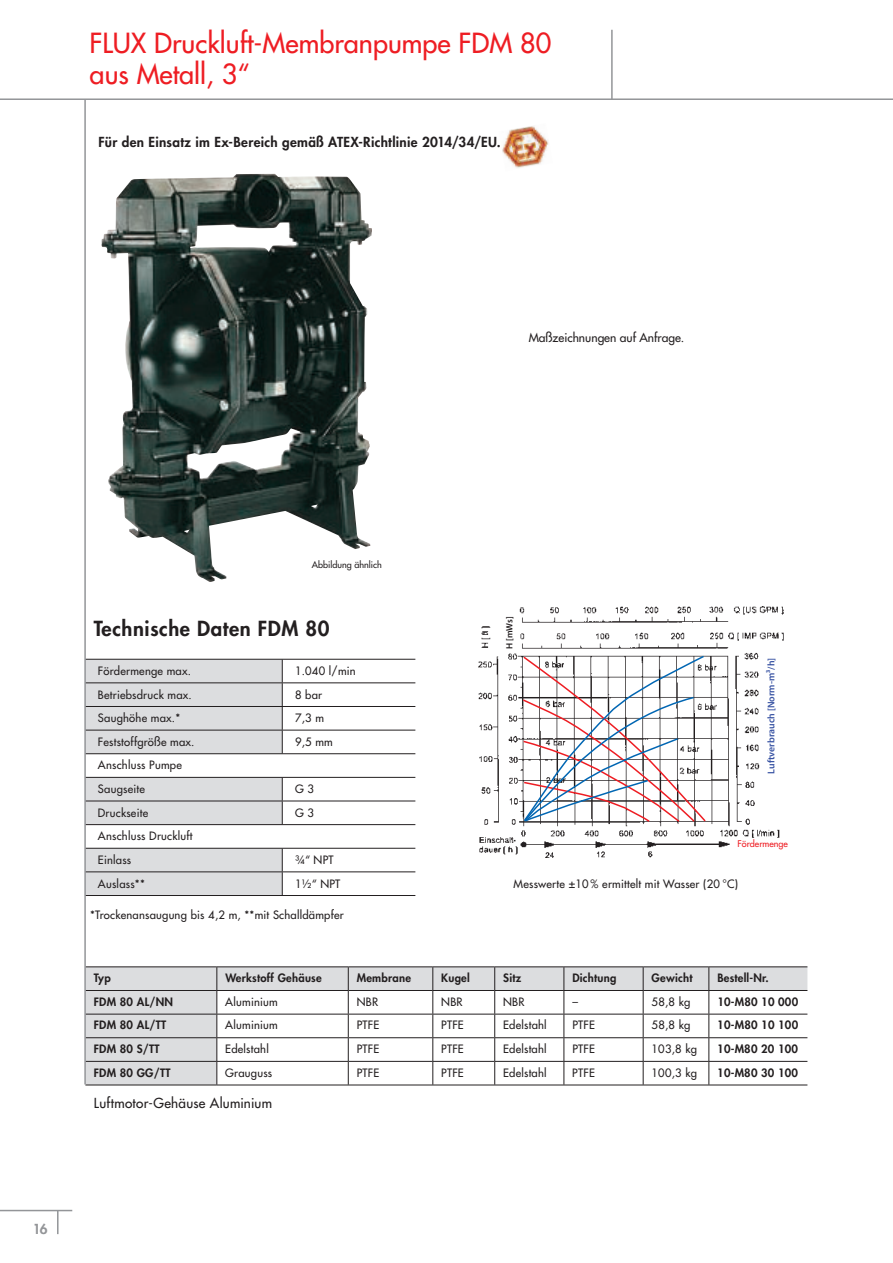
<style>
.page{position:relative;width:893px;height:1263px;background:#fff}
.page>*{position:absolute;margin:0;border:0;box-sizing:border-box;transform-origin:0 0}
.t1{font:500 27px/31.5px "Futura Std";color:#ee1d23}
.t2{font:800 20.25px "Futura Std";letter-spacing:.03em;color:#231f20}
.t3{font:800 13.5px "Futura Std";letter-spacing:.02em;color:#231f20}
.t4{font:500 13.5px "Futura Std";letter-spacing:.02em;color:#231f20}
.t5{font:800 13.5px "Futura Std";color:#939598}
.t6{font:500 12px "Futura Std";color:#231f20}
.t7{font:500 11.25px/23.7px "Futura Std";letter-spacing:.02em;color:#231f20}
.t8{font:800 11.25px "Futura Std";letter-spacing:.02em;color:#231f20}
.t9{font:600 9.75px "Myriad Pro";color:#3853a3}
.t10{font:500 9px "Futura Std";color:#231f20}
.t11{font:500 9px "Futura Std";color:#ee1d23}
.t12{font:600 9px "Myriad Pro";color:#231f20}
</style>
<div class="page">
<hr style="left:0;top:98px;width:893px;height:2px;background:#939598">
<hr style="left:0;top:1210px;width:72px;height:1px;background:#939598">
<hr style="left:57px;top:1210px;width:2px;height:24px;background:#939598">
<hr style="left:611px;top:30px;width:2px;height:70px;background:#939598">
<img style="left:102px;top:174px;width:270px;height:408px">
<img style="left:479px;top:607px;width:305px;height:251px">
<svg style="left:522px;top:654px;width:185px;height:169px"></svg>
<div style="left:767px;top:652px;width:11px;height:91px;background:#fff"></div>
<div style="left:503px;top:608px;width:14px;height:42px;background:#fff"></div>
<hr style="left:85px;top:659px;width:330px;height:1px;background:#231f20">
<hr style="left:85px;top:682px;width:330px;height:1px;background:#231f20">
<hr style="left:85px;top:706px;width:330px;height:1px;background:#231f20">
<hr style="left:85px;top:730px;width:330px;height:1px;background:#231f20">
<hr style="left:85px;top:753px;width:330px;height:1px;background:#231f20">
<hr style="left:85px;top:777px;width:330px;height:1px;background:#231f20">
<hr style="left:85px;top:801px;width:330px;height:1px;background:#231f20">
<hr style="left:85px;top:824px;width:330px;height:1px;background:#231f20">
<hr style="left:85px;top:848px;width:330px;height:1px;background:#231f20">
<hr style="left:85px;top:871px;width:330px;height:1px;background:#231f20">
<hr style="left:85px;top:895px;width:330px;height:1px;background:#231f20">
<svg style="left:86px;top:659px;width:197px;height:236px"></svg>
<svg style="left:86px;top:967px;width:721px;height:117px"></svg>
<hr style="left:85px;top:966px;width:132px;height:1px;background:#231f20">
<hr style="left:217px;top:966px;width:131px;height:1px;background:#231f20">
<hr style="left:348px;top:966px;width:85px;height:1px;background:#231f20">
<hr style="left:433px;top:966px;width:62px;height:1px;background:#231f20">
<hr style="left:495px;top:966px;width:69px;height:1px;background:#231f20">
<hr style="left:564px;top:966px;width:79px;height:1px;background:#231f20">
<hr style="left:643px;top:966px;width:66px;height:1px;background:#231f20">
<hr style="left:709px;top:966px;width:98px;height:1px;background:#231f20">
<hr style="left:85px;top:990px;width:132px;height:1px;background:#231f20">
<hr style="left:217px;top:990px;width:131px;height:1px;background:#231f20">
<hr style="left:348px;top:990px;width:85px;height:1px;background:#231f20">
<hr style="left:433px;top:990px;width:62px;height:1px;background:#231f20">
<hr style="left:495px;top:990px;width:69px;height:1px;background:#231f20">
<hr style="left:564px;top:990px;width:79px;height:1px;background:#231f20">
<hr style="left:643px;top:990px;width:66px;height:1px;background:#231f20">
<hr style="left:709px;top:990px;width:98px;height:1px;background:#231f20">
<hr style="left:85px;top:1014px;width:132px;height:1px;background:#231f20">
<hr style="left:217px;top:1014px;width:131px;height:1px;background:#231f20">
<hr style="left:348px;top:1014px;width:85px;height:1px;background:#231f20">
<hr style="left:433px;top:1014px;width:62px;height:1px;background:#231f20">
<hr style="left:495px;top:1014px;width:69px;height:1px;background:#231f20">
<hr style="left:564px;top:1014px;width:79px;height:1px;background:#231f20">
<hr style="left:643px;top:1014px;width:66px;height:1px;background:#231f20">
<hr style="left:709px;top:1014px;width:98px;height:1px;background:#231f20">
<hr style="left:85px;top:1037px;width:132px;height:1px;background:#231f20">
<hr style="left:217px;top:1037px;width:131px;height:1px;background:#231f20">
<hr style="left:348px;top:1037px;width:85px;height:1px;background:#231f20">
<hr style="left:433px;top:1037px;width:62px;height:1px;background:#231f20">
<hr style="left:495px;top:1037px;width:69px;height:1px;background:#231f20">
<hr style="left:564px;top:1037px;width:79px;height:1px;background:#231f20">
<hr style="left:643px;top:1037px;width:66px;height:1px;background:#231f20">
<hr style="left:709px;top:1037px;width:98px;height:1px;background:#231f20">
<hr style="left:85px;top:1061px;width:132px;height:1px;background:#231f20">
<hr style="left:217px;top:1061px;width:131px;height:1px;background:#231f20">
<svg style="left:216px;top:967px;width:1px;height:117px"></svg>
<hr style="left:348px;top:1061px;width:85px;height:1px;background:#231f20">
<svg style="left:348px;top:967px;width:1px;height:117px"></svg>
<hr style="left:433px;top:1061px;width:62px;height:1px;background:#231f20">
<svg style="left:432px;top:967px;width:1px;height:117px"></svg>
<hr style="left:495px;top:1061px;width:69px;height:1px;background:#231f20">
<svg style="left:494px;top:967px;width:1px;height:117px"></svg>
<hr style="left:564px;top:1061px;width:79px;height:1px;background:#231f20">
<svg style="left:563px;top:967px;width:1px;height:117px"></svg>
<hr style="left:643px;top:1061px;width:66px;height:1px;background:#231f20">
<svg style="left:643px;top:967px;width:1px;height:117px"></svg>
<hr style="left:709px;top:1061px;width:98px;height:1px;background:#231f20">
<svg style="left:708px;top:967px;width:1px;height:117px"></svg>
<hr style="left:85px;top:1084px;width:132px;height:1px;background:#231f20">
<hr style="left:217px;top:1084px;width:590px;height:1px;background:#231f20">
<hr style="left:84px;top:99px;width:2px;height:985px;background:#939598">
<img style="left:502px;top:126px;width:47px;height:42px">
<h1 class="t1" style="left:90px;top:29px;width:463px">FLUX Druckluft-Membranpumpe FDM 80 aus Metall, 3“</h1>
<p class="t3" style="left:99px;top:136px;width:404px">Für den Einsatz im Ex-Bereich gemäß ATEX-Richtlinie 2014/34/EU.</p>
<p class="t6" style="left:529px;top:332px;width:157px">Maßzeichnungen auf Anfrage.</p>
<p class="t10" style="left:312px;top:560px;width:71px">Abbildung ähnlich</p>
<h2 class="t2" style="left:94px;top:619px;width:237px">Technische Daten FDM 80</h2>
<p class="t7" style="left:98px;top:660px;width:95px">Fördermenge max.</p>
<p class="t7" style="left:295px;top:660px;width:62px">1.040 l/min</p>
<p class="t7" style="left:98px;top:683px;width:95px">Betriebsdruck max.</p>
<p class="t7" style="left:295px;top:683px;width:29px">8 bar</p>
<p class="t7" style="left:98px;top:707px;width:84px">Saughöhe max.*</p>
<p class="t7" style="left:295px;top:707px;width:31px">7,3 m</p>
<p class="t7" style="left:98px;top:731px;width:98px">Feststoffgröße max.</p>
<p class="t7" style="left:295px;top:731px;width:39px">9,5 mm</p>
<p class="t7" style="left:98px;top:754px;width:85px">Anschluss Pumpe<br>Saugseite</p>
<p class="t7" style="left:295px;top:778px;width:20px">G 3</p>
<p class="t7" style="left:98px;top:801px;width:52px">Druckseite</p>
<p class="t7" style="left:295px;top:801px;width:20px">G 3</p>
<p class="t7" style="left:98px;top:825px;width:96px">Anschluss Druckluft<br>Einlass</p>
<p class="t7" style="left:295px;top:849px;width:40px">¾“ NPT</p>
<p class="t7" style="left:98px;top:872px;width:48px">Auslass**</p>
<p class="t7" style="left:295px;top:872px;width:47px">1½“ NPT</p>
<p class="t7" style="left:90px;top:904px;width:255px">*Trockenansaugung bis 4,2 m, **mit Schalldämpfer</p>
<p class="t12" style="left:504px;top:649px;width:34px;rotate:-90deg">H [mWs]</p>
<p class="t9" style="left:765px;top:774px;width:117px;rotate:-90deg">Luftverbrauch [Norm-m³/h]</p>
<p class="t11" style="left:738px;top:839px;width:52px">Fördermenge</p>
<p class="t7" style="left:514px;top:872px;width:226px">Messwerte ±10 % ermittelt mit Wasser (20 °C)</p>
<p class="t8" style="left:94px;top:973px;width:18px">Typ</p>
<p class="t8" style="left:225px;top:973px;width:98px">Werkstoff Gehäuse</p>
<p class="t8" style="left:357px;top:973px;width:56px">Membrane</p>
<p class="t8" style="left:441px;top:973px;width:30px">Kugel</p>
<p class="t8" style="left:503px;top:973px;width:19px">Sitz</p>
<p class="t8" style="left:572px;top:973px;width:45px">Dichtung</p>
<p class="t8" style="left:652px;top:973px;width:42px">Gewicht</p>
<p class="t8" style="left:717px;top:973px;width:53px">Bestell-Nr.</p>
<p class="t8" style="left:94px;top:996px;width:81px">FDM 80 AL/NN</p>
<p class="t7" style="left:225px;top:990px;width:54px">Aluminium</p>
<p class="t7" style="left:357px;top:990px;width:23px">NBR</p>
<p class="t7" style="left:441px;top:990px;width:23px">NBR</p>
<p class="t7" style="left:503px;top:990px;width:23px">NBR</p>
<p class="t7" style="left:572px;top:990px;width:7px">–</p>
<p class="t7" style="left:652px;top:990px;width:40px">58,8 kg</p>
<p class="t8" style="left:717px;top:996px;width:82px">10-M80 10 000</p>
<p class="t8" style="left:94px;top:1020px;width:74px">FDM 80 AL/TT</p>
<p class="t7" style="left:225px;top:1014px;width:54px">Aluminium</p>
<p class="t7" style="left:357px;top:1014px;width:24px">PTFE</p>
<p class="t7" style="left:441px;top:1014px;width:24px">PTFE</p>
<p class="t7" style="left:503px;top:1014px;width:45px">Edelstahl</p>
<p class="t7" style="left:572px;top:1014px;width:24px">PTFE</p>
<p class="t7" style="left:652px;top:1014px;width:40px">58,8 kg</p>
<p class="t8" style="left:717px;top:1020px;width:82px">10-M80 10 100</p>
<p class="t8" style="left:94px;top:1043px;width:67px">FDM 80 S/TT</p>
<p class="t7" style="left:225px;top:1038px;width:45px">Edelstahl</p>
<p class="t7" style="left:357px;top:1038px;width:24px">PTFE</p>
<p class="t7" style="left:441px;top:1038px;width:24px">PTFE</p>
<p class="t7" style="left:503px;top:1038px;width:45px">Edelstahl</p>
<p class="t7" style="left:572px;top:1038px;width:24px">PTFE</p>
<p class="t7" style="left:652px;top:1038px;width:47px">103,8 kg</p>
<p class="t8" style="left:717px;top:1043px;width:82px">10-M80 20 100</p>
<p class="t8" style="left:94px;top:1067px;width:78px">FDM 80 GG/TT</p>
<p class="t7" style="left:225px;top:1061px;width:48px">Grauguss</p>
<p class="t7" style="left:357px;top:1061px;width:24px">PTFE</p>
<p class="t7" style="left:441px;top:1061px;width:24px">PTFE</p>
<p class="t7" style="left:503px;top:1061px;width:45px">Edelstahl</p>
<p class="t7" style="left:572px;top:1061px;width:24px">PTFE</p>
<p class="t7" style="left:652px;top:1061px;width:47px">100,3 kg</p>
<p class="t8" style="left:717px;top:1067px;width:82px">10-M80 30 100</p>
<p class="t4" style="left:94px;top:1097px;width:180px">Luftmotor-Gehäuse Aluminium</p>
<p class="t5" style="left:33px;top:1223px;width:16px">16</p>
</div>
